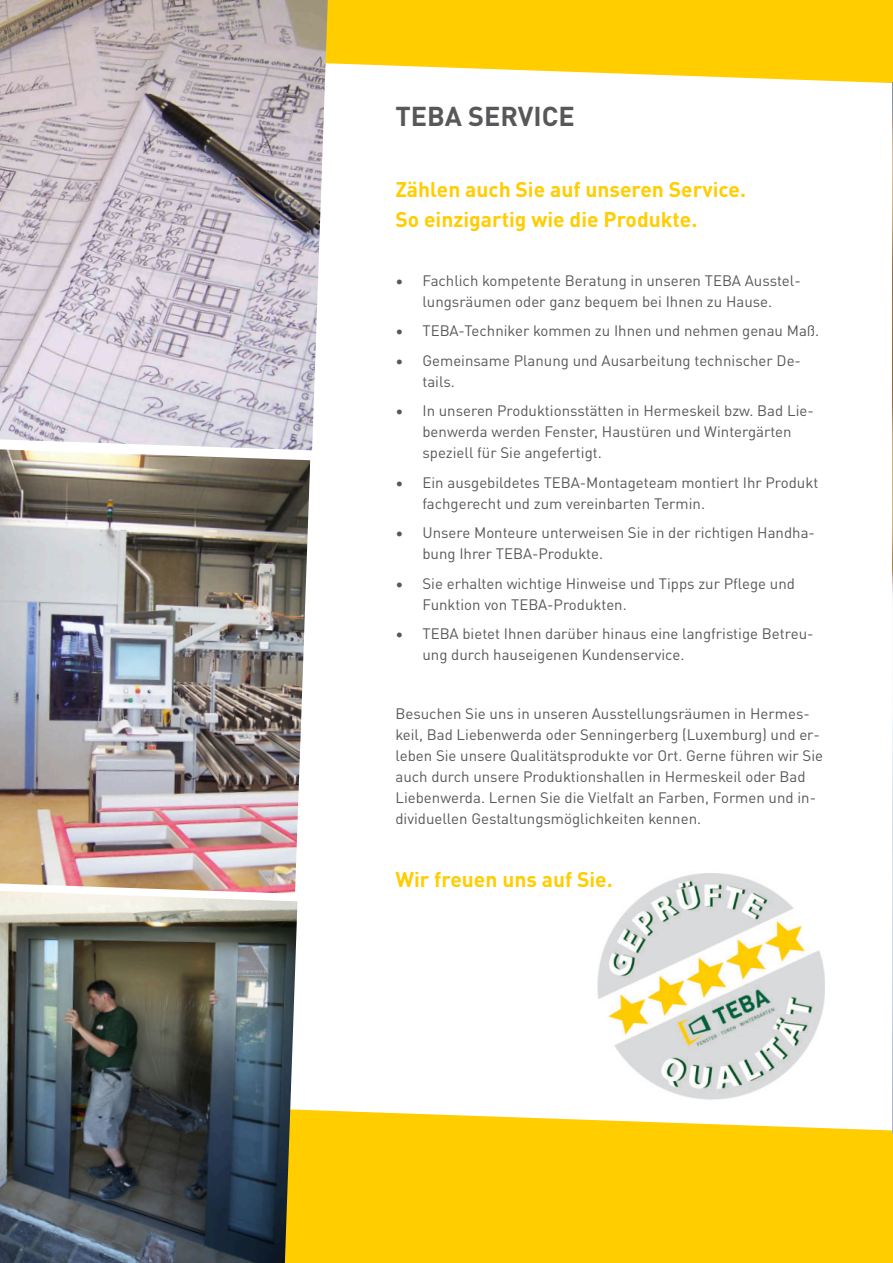
<style>
.page{position:relative;width:893px;height:1263px;background:#ffcd00}
.page>*{position:absolute;margin:0;border:0;box-sizing:border-box;transform-origin:0 0}
.t1{font:700 27px "DINOT";color:#58585a}
.t2{font:700 21px/29.5px "DINOT";color:#ffcd00}
.t3{font:15px/21px "DINOT";color:#58585a}
</style>
<div class="page">
<div style="left:297px;top:63px;width:596px;height:1071px;background:#fff"></div>
<img style="left:892px;top:83px;width:1px;height:1050px">
<img style="left:0;top:0;width:328px;height:450px">
<img style="left:0;top:448px;width:310px;height:446px">
<img style="left:0;top:890px;width:297px;height:373px">
<img style="left:592px;top:870px;width:233px;height:236px">
<h1 class="t1" style="left:395px;top:101px;width:181px">TEBA SERVICE</h1>
<h2 class="t2" style="left:395px;top:175px;width:352px">Zählen auch Sie auf unseren Service.<br>So einzigartig wie die Produkte.</h2>
<p class="t3" style="left:395px;top:270px;width:407px;text-align:center">• Fachlich kompetente Beratung in unseren TEBA Ausstel&shy;lungsräumen oder ganz bequem bei Ihnen zu Hause.</p>
<p class="t3" style="left:395px;top:321px;width:425px">• TEBA-Techniker kommen zu Ihnen und nehmen genau Maß.</p>
<p class="t3" style="left:422px;top:350px;width:380px;text-indent:-27px">• Gemeinsame Planung und Ausarbeitung technischer De&shy;tails.</p>
<p class="t3" style="left:422px;top:401px;width:393px;text-indent:-27px">• In unseren Produktionsstätten in Hermeskeil bzw. Bad Lie&shy;benwerda werden Fenster, Haustüren und Wintergärten speziell für Sie angefertigt.</p>
<p class="t3" style="left:422px;top:472px;width:397px;text-indent:-27px">• Ein ausgebildetes TEBA-Montageteam montiert Ihr Produkt fachgerecht und zum vereinbarten Termin.</p>
<p class="t3" style="left:422px;top:523px;width:394px;text-indent:-27px">• Unsere Monteure unterweisen Sie in der richtigen Handha&shy;bung Ihrer TEBA-Produkte.</p>
<p class="t3" style="left:422px;top:573px;width:374px;text-indent:-27px">• Sie erhalten wichtige Hinweise und Tipps zur Pflege und<br>Funktion von TEBA-Produkten.</p>
<p class="t3" style="left:422px;top:624px;width:393px;text-indent:-27px">• TEBA bietet Ihnen darüber hinaus eine langfristige Betreu&shy;ung durch hauseigenen Kundenservice.</p>
<p class="t3" style="left:395px;top:704px;width:429px">Besuchen Sie uns in unseren Ausstellungsräumen in Hermes&shy;keil, Bad Liebenwerda oder Senningerberg (Luxemburg) und er&shy;leben Sie unsere Qualitätsprodukte vor Ort. Gerne führen wir Sie auch durch unsere Produktionshallen in Hermeskeil oder Bad Liebenwerda. Lernen Sie die Vielfalt an Farben, Formen und in&shy;dividuellen Gestaltungsmöglichkeiten kennen.</p>
<h2 class="t2" style="left:395px;top:865px;width:219px">Wir freuen uns auf Sie.</h2>
</div>
